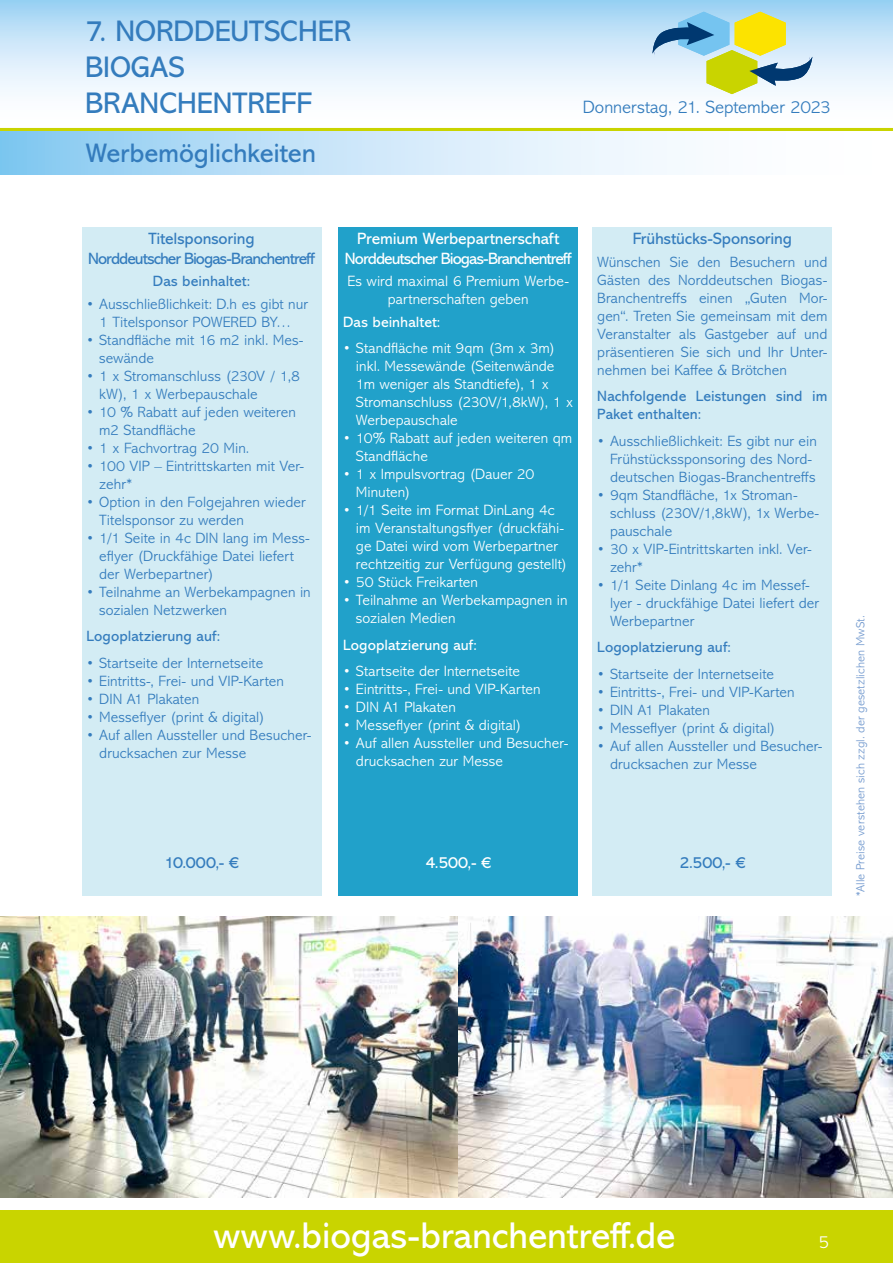
<style>
.page{position:relative;width:893px;height:1263px;background:#fff}
.page>*{position:absolute;margin:0;border:0;box-sizing:border-box;transform-origin:0 0}
.t1{font:37.5px "Abadi MT Pro";letter-spacing:-.005em;color:#fff}
.t2{font:30px/36px "Abadi MT Pro";letter-spacing:.005em;color:#347cbd}
.t3{font:27px "Abadi MT Pro";letter-spacing:-.005em;color:#347cbd}
.t4{font:300 18px "Abadi MT Pro";color:#347cbd}
.t5{font:300 18px "Abadi MT Pro";color:#fff}
.t6{font:16.5px/19.8px "Abadi MT Pro";letter-spacing:-.045em;color:#fff;text-align:center}
.t7{font:16.5px/19.8px "Abadi MT Pro";letter-spacing:-.05em;color:#347cbd;text-align:center}
.t8{font:16.5px "Abadi MT Pro";letter-spacing:-.015em;color:#347cbd}
.t9{font:300 15px/18px "Abadi MT Pro";letter-spacing:.005em;color:#347cbd}
.t10{font:300 15px/18px "Abadi MT Pro";letter-spacing:.005em;color:#fff}
.t11{font:15px/18px "Abadi MT Pro";letter-spacing:.005em;color:#347cbd}
.t12{font:15px "Abadi MT Pro";letter-spacing:.005em;color:#fff}
.t13{font:300 12px "Abadi MT Pro";letter-spacing:.01em;color:#7299ce}
</style>
<div class="page">
<div style="left:0;top:1210px;width:893px;height:53px;background:#c9d400"></div>
<svg style="left:0;top:128px;width:893px;height:4px;background:#cbd93e"></svg>
<svg style="left:0;top:132px;width:685px;height:42px;background:#c4e4f8"></svg>
<div style="left:0;top:0;width:893px;height:128px;background:linear-gradient(to bottom,#a6d5f5,#fff)"></div>
<svg style="left:652px;top:12px;width:160px;height:82px;background:#b8d0a9"></svg>
<div style="left:338px;top:227px;width:240px;height:669px;background:#21a1ca"></div>
<div style="left:82px;top:227px;width:239px;height:669px;background:#d3ecf4"></div>
<div style="left:592px;top:227px;width:240px;height:669px;background:#d3ecf4"></div>
<img style="left:0;top:916px;width:893px;height:281px">
<h2 class="t2" style="left:85px;top:13px;width:268px">7. NORDDEUTSCHER<br>BIOGAS<br>BRANCHENTREFF</h2>
<h3 class="t3" style="left:86px;top:138px;width:232px">Werbemöglichkeiten</h3>
<p class="t4" style="left:583px;top:97px;width:250px">Donnerstag, 21. September 2023</p>
<p class="t7" style="left:88px;top:229px;width:228px">Titelsponsoring<br>Norddeutscher Biogas-Branchentreff</p>
<p class="t11" style="left:153px;top:272px;width:99px">Das beinhaltet:</p>
<p class="t9" style="left:87px;top:295px;width:223px;text-align:center">• Ausschließlichkeit: D.h es gibt nur<br>1 Titelsponsor POWERED BY…</p>
<p class="t9" style="left:99px;top:331px;width:206px;text-indent:-13px">• Standfläche mit 16 m2 inkl. Mes&shy;sewände</p>
<p class="t9" style="left:99px;top:367px;width:202px;text-indent:-13px">• 1 x Stromanschluss (230V / 1,8 kW), 1 x Werbepauschale</p>
<p class="t9" style="left:99px;top:403px;width:198px;text-indent:-13px">• 10 % Rabatt auf jeden weiteren m2 Standfläche</p>
<p class="t9" style="left:87px;top:439px;width:164px">• 1 x Fachvortrag 20 Min.</p>
<p class="t9" style="left:99px;top:457px;width:206px;text-indent:-13px">• 100 VIP – Eintrittskarten mit Ver&shy;zehr*</p>
<p class="t9" style="left:99px;top:493px;width:208px;text-indent:-13px">• Option in den Folgejahren wieder<br>Titelsponsor zu werden</p>
<p class="t9" style="left:99px;top:529px;width:212px;text-indent:-13px">• 1/1 Seite in 4c DIN lang im Mess&shy;eflyer (Druckfähige Datei liefert der Werbepartner)</p>
<p class="t9" style="left:99px;top:583px;width:213px;text-indent:-13px">• Teilnahme an Werbekampagnen in sozialen Netzwerken</p>
<p class="t11" style="left:87px;top:627px;width:135px">Logoplatzierung auf:</p>
<p class="t9" style="left:87px;top:654px;width:178px">• Startseite der Internetseite</p>
<p class="t9" style="left:87px;top:672px;width:199px">• Eintritts-, Frei- und VIP-Karten</p>
<p class="t9" style="left:87px;top:690px;width:114px">• DIN A1 Plakaten</p>
<p class="t9" style="left:87px;top:708px;width:180px">• Messeflyer (print &amp; digital)</p>
<p class="t9" style="left:99px;top:726px;width:214px;text-indent:-13px">• Auf allen Aussteller und Besucher&shy;drucksachen zur Messe</p>
<p class="t6" style="left:345px;top:229px;width:228px">Premium Werbepartnerschaft<br>Norddeutscher Biogas-Branchentreff</p>
<p class="t10" style="left:347px;top:273px;width:223px;text-align:center">Es wird maximal 6 Premium Werbe&shy;partnerschaften geben</p>
<p class="t12" style="left:343px;top:313px;width:99px">Das beinhaltet:</p>
<p class="t10" style="left:356px;top:339px;width:219px;text-indent:-13px">• Standfläche mit 9qm (3m x 3m) inkl. Messewände (Seitenwände<br>1m weniger als Standtiefe), 1 x<br>Stromanschluss (230V/1,8kW), 1 x<br>Werbepauschale</p>
<p class="t10" style="left:356px;top:429px;width:218px;text-indent:-13px">• 10% Rabatt auf jeden weiteren qm<br>Standfläche</p>
<p class="t10" style="left:356px;top:465px;width:180px;text-indent:-13px">• 1 x Impulsvortrag (Dauer 20<br>Minuten)</p>
<p class="t10" style="left:356px;top:501px;width:213px;text-indent:-13px">• 1/1 Seite im Format DinLang 4c im Veranstaltungsflyer (druckfähi&shy;ge Datei wird vom Werbepartner rechtzeitig zur Verfügung gestellt)</p>
<p class="t10" style="left:343px;top:573px;width:136px">• 50 Stück Freikarten</p>
<p class="t10" style="left:356px;top:591px;width:213px;text-indent:-13px">• Teilnahme an Werbekampagnen in sozialen Medien</p>
<p class="t12" style="left:343px;top:636px;width:135px">Logoplatzierung auf:</p>
<p class="t10" style="left:343px;top:662px;width:178px">• Startseite der Internetseite</p>
<p class="t10" style="left:343px;top:680px;width:199px">• Eintritts-, Frei- und VIP-Karten</p>
<p class="t10" style="left:343px;top:698px;width:114px">• DIN A1 Plakaten</p>
<p class="t10" style="left:343px;top:716px;width:180px">• Messeflyer (print &amp; digital)</p>
<p class="t10" style="left:356px;top:734px;width:214px;text-indent:-13px">• Auf allen Aussteller und Besucher&shy;drucksachen zur Messe</p>
<p class="t8" style="left:633px;top:230px;width:161px">Frühstücks-Sponsoring</p>
<p class="t9" style="left:597px;top:253px;width:232px;text-align:justify">Wünschen Sie den Besuchern und Gästen des Norddeutschen Biogas-Branchentreffs einen „Guten Mor&shy;gen“. Treten Sie gemeinsam mit dem Veranstalter als Gastgeber auf und präsentieren Sie sich und Ihr Unter&shy;nehmen bei Kaffee &amp; Brötchen</p>
<p class="t11" style="left:597px;top:387px;width:232px">Nachfolgende Leistungen sind im<br>Paket enthalten:</p>
<p class="t9" style="left:610px;top:432px;width:208px;text-indent:-13px">• Ausschließlichkeit: Es gibt nur ein<br>Frühstückssponsoring des Nord&shy;deutschen Biogas-Branchentreffs</p>
<p class="t9" style="left:610px;top:486px;width:211px;text-indent:-13px">• 9qm Standfläche, 1x Stroman&shy;schluss (230V/1,8kW), 1x Werbe&shy;pauschale</p>
<p class="t9" style="left:610px;top:540px;width:203px;text-indent:-13px">• 30 x VIP-Eintrittskarten inkl. Ver&shy;zehr*</p>
<p class="t9" style="left:610px;top:576px;width:211px;text-indent:-13px">• 1/1 Seite Dinlang 4c im Messef&shy;lyer - druckfähige Datei liefert der<br>Werbepartner</p>
<p class="t11" style="left:597px;top:638px;width:135px">Logoplatzierung auf:</p>
<p class="t9" style="left:597px;top:665px;width:178px">• Startseite der Internetseite</p>
<p class="t9" style="left:597px;top:683px;width:199px">• Eintritts-, Frei- und VIP-Karten</p>
<p class="t9" style="left:597px;top:701px;width:114px">• DIN A1 Plakaten</p>
<p class="t9" style="left:597px;top:719px;width:180px">• Messeflyer (print &amp; digital)</p>
<p class="t9" style="left:610px;top:737px;width:214px;text-indent:-13px">• Auf allen Aussteller und Besucher&shy;drucksachen zur Messe</p>
<p class="t8" style="left:164px;top:854px;width:76px">10.000,- €</p>
<p class="t6" style="left:425px;top:853px;width:67px">4.500,- €</p>
<p class="t8" style="left:679px;top:854px;width:68px">2.500,- €</p>
<p class="t13" style="left:854px;top:896px;width:282px;rotate:-90deg">*Alle Preise verstehen sich zzgl. der gesetzlichen MwSt.</p>
<h1 class="t1" style="left:214px;top:1215px;width:463px">www.biogas-branchentreff.de</h1>
<p class="t5" style="left:818px;top:1232px;width:12px">5</p>
</div>
